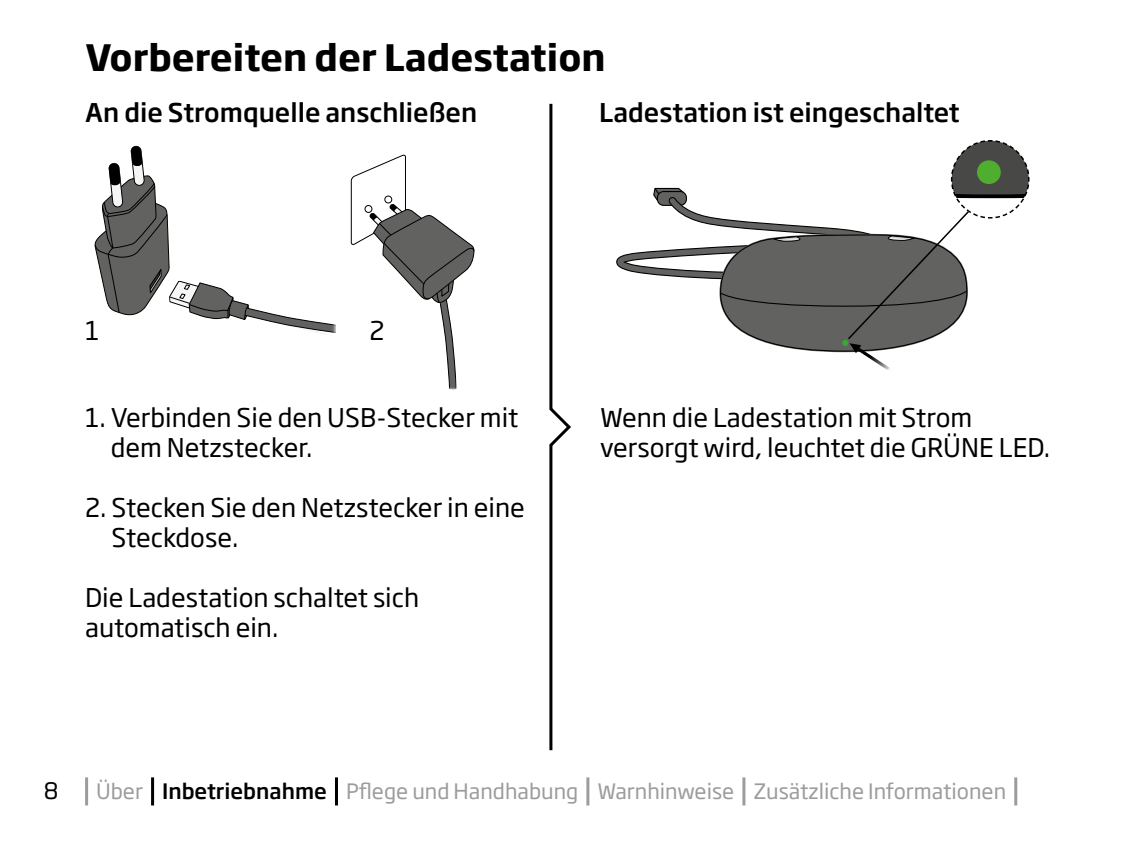
<style>
.page{position:relative;width:1132px;height:842px;background:#fff}
.page>*{position:absolute;margin:0;border:0;box-sizing:border-box;transform-origin:0 0}
.t1{font:700 36px "Soho Gothic Pro";color:#000}
.t2{font:25.5px/30px "Soho Gothic Pro";color:#000}
.t3{font:500 25.5px "Soho Gothic Pro";color:#000}
.t4{font:22.5px "Soho Gothic Pro";color:#000}
.t5{font:21px "Soho Gothic Pro";color:#9c9c9d}
.s1{font-weight:500;color:#000}
</style>
<div class="page">
<svg style="left:94px;top:146px;width:380px;height:244px"></svg>
<svg style="left:549px;top:103px;width:22px;height:648px"></svg>
<svg style="left:616px;top:140px;width:413px;height:230px"></svg>
<hr style="left:85px;top:777px;width:3px;height:28px;background:#9c9c9d">
<hr style="left:151px;top:777px;width:3px;height:28px;background:#000">
<hr style="left:335px;top:777px;width:3px;height:28px;background:#000">
<hr style="left:586px;top:777px;width:3px;height:28px;background:#9c9c9d">
<hr style="left:742px;top:777px;width:3px;height:28px;background:#9c9c9d">
<hr style="left:1013px;top:777px;width:3px;height:28px;background:#9c9c9d">
<h1 class="t1" style="left:85px;top:29px;width:522px">Vorbereiten der Ladestation</h1>
<p class="t3" style="left:599px;top:93px;width:362px">Ladestation ist eingeschaltet</p>
<p class="t3" style="left:85px;top:93px;width:393px">An die Stromquelle anschließen</p>
<p class="t2" style="left:85px;top:314px;width:16px">1</p>
<p class="t2" style="left:369px;top:314px;width:17px">2</p>
<p class="t2" style="left:111px;top:401px;width:409px;text-indent:-26px">1. Verbinden Sie den USB-Stecker mit dem Netzstecker.</p>
<p class="t2" style="left:111px;top:491px;width:415px;text-indent:-26px">2. Stecken Sie den Netzstecker in eine<br>Steckdose.</p>
<p class="t2" style="left:85px;top:581px;width:335px">Die Ladestation schaltet sich automatisch ein.</p>
<p class="t2" style="left:600px;top:401px;width:451px">Wenn die Ladestation mit Strom versorgt wird, leuchtet die GRÜNE LED.</p>
<p class="t4" style="left:44px;top:774px;width:16px">8</p>
<p class="t5" style="left:96px;top:775px;width:911px">Über <span class="s1">Inbetriebnahme</span> Pflege und Handhabung Warnhinweise Zusätzliche Informationen</p>
</div>
